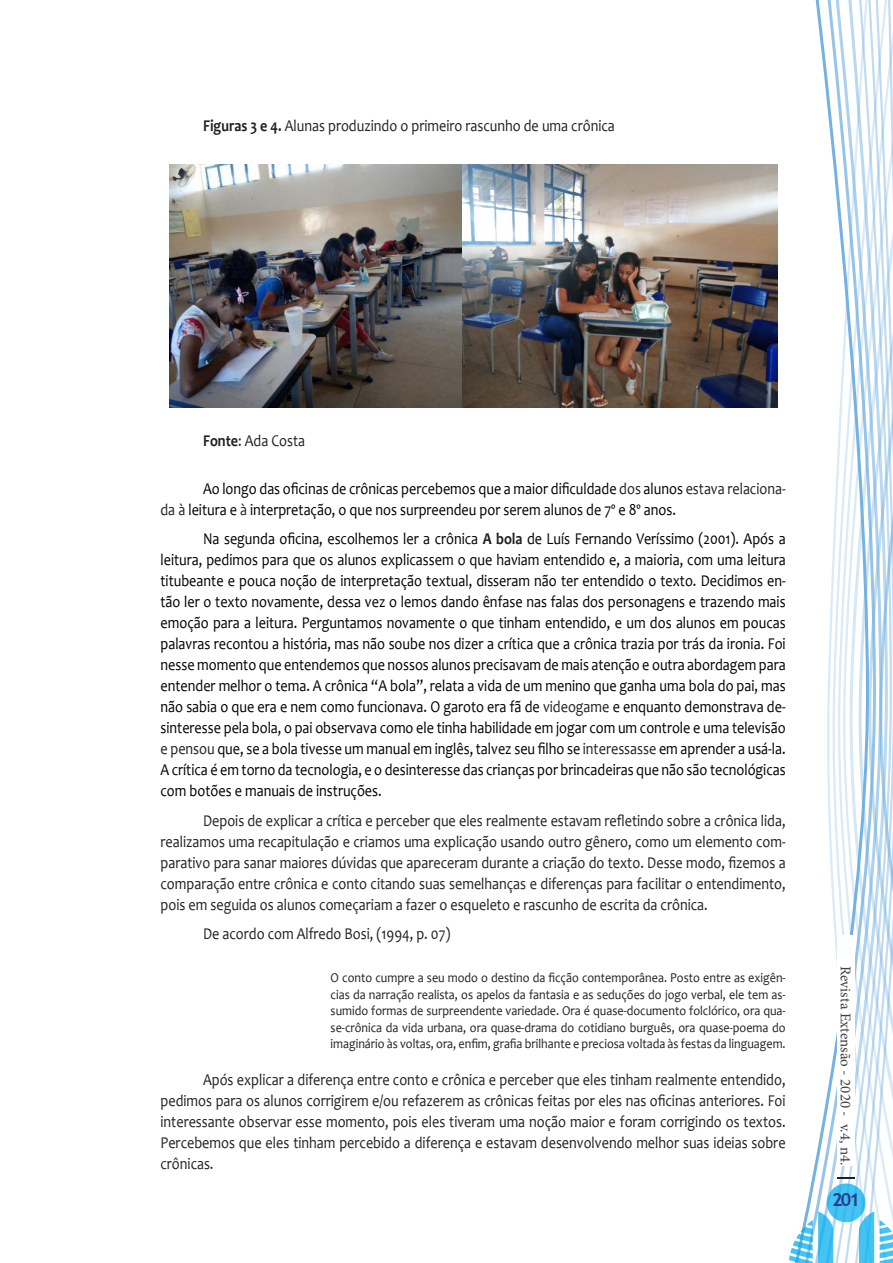
<style>
.page{position:relative;width:893px;height:1263px;background:#fff}
.page>*{position:absolute;margin:0;border:0;box-sizing:border-box;transform-origin:0 0}
.t1{font:700 18px "Trebuchet MS";color:#253f8e}
.Texto{font:16.5px/21px "Candara";color:#000;scale:.86 1}
.Texto-2{font:16.5px/21px "Candara";color:#231f20;text-align:justify;scale:.86 1}
.t2{font:15px "Minion Pro";color:#3e3e3f}
.Citação{font:13.5px/16.5px "Candara";color:#231f20;text-align:justify;scale:.9 1}
.s1{font-weight:700}
.s2{color:#231f20}
.s3{font-weight:700;color:#231f20}
</style>
<div class="page">
<svg style="left:789px;top:0;width:104px;height:1263px"></svg>
<img style="left:169px;top:165px;width:608px;height:242px">
<p class="Texto-2" style="left:203px;top:115px;width:480px"><span class="s1">Figuras 3 e 4.</span> Alunas produzindo o primeiro rascunho de uma crônica</p>
<p class="Texto-2" style="left:203px;top:430px;width:120px"><span class="s1">Fonte</span>: Ada Costa</p>
<p class="Texto" style="left:161px;top:478px;width:728px;text-indent:43px">Ao longo das oficinas de crônicas percebemos que a maior dificuldade <span class="s2">dos</span> alunos <span class="s2">estava relaciona&shy;da à</span> leitura e <span class="s2">à</span> interpretação, o que nos surpreendeu por serem alunos de 7º e 8º anos.</p>
<p class="Texto" style="left:161px;top:528px;width:728px;text-align:justify;text-indent:43px">Na segunda oficina, escolhemos ler a crônica <span class="s3">A bola</span> de Luís Fernando Veríssimo (2001). Após a leitura, pedimos para que os alunos explicassem o que haviam entendido e, a maioria, com uma leitura titubeante e pouca noção de interpretação textual, disseram não ter entendido o texto. Decidimos en&shy;tão ler o texto novamente, dessa vez o lemos dando ênfase nas falas dos personagens e trazendo mais emoção para a leitura. Perguntamos novamente o que tinham entendido, e um dos alunos em poucas palavras recontou a história, mas não soube nos dizer a crítica que a crônica trazia por trás da ironia. Foi nesse momento que entendemos que nossos alunos precisavam de mais atenção e outra abordagem para entender melhor o tema. A crônica “A bola”, relata a vida de um menino que ganha uma bola do pai, mas não sabia o que era e nem como funcionava. O garoto era fã de <span class="s2">videogame</span> e enquanto demonstrava de&shy;sinteresse pela bola, o pai observava como ele tinha habilidade em jogar com um controle e uma televisão <span class="s2">e pensou</span> que, se a bola tivesse um manual em inglês, talvez seu filho se <span class="s2">interessasse</span> em aprender a usá-la.<br>A crítica é em torno da tecnologia, e o desinteresse das crianças por brincadeiras que não são tecnológicas com botões e manuais de instruções.</p>
<p class="Texto-2" style="left:161px;top:810px;width:728px;text-indent:43px">Depois de explicar a crítica e perceber que eles realmente estavam refletindo sobre a crônica lida, realizamos uma recapitulação e criamos uma explicação usando outro gênero, como um elemento com&shy;parativo para sanar maiores dúvidas que apareceram durante a criação do texto. Desse modo, fizemos a comparação entre crônica e conto citando suas semelhanças e diferenças para facilitar o entendimento, pois em seguida os alunos começariam a fazer o esqueleto e rascunho de escrita da crônica.</p>
<p class="Texto-2" style="left:203px;top:923px;width:289px">De acordo com Alfredo Bosi, (1994, p. 07)</p>
<p class="Citação" style="left:331px;top:969px;width:507px">O conto cumpre a seu modo o destino da ficção contemporânea. Posto entre as exigên&shy;cias da narração realista, os apelos da fantasia e as seduções do jogo verbal, ele tem as&shy;sumido formas de surpreendente variedade. Ora é quase-documento folclórico, ora qua&shy;se-crônica da vida urbana, ora quase-drama do cotidiano burguês, ora quase-poema do imaginário às voltas, ora, enfim, grafia brilhante e preciosa voltada às festas da linguagem.</p>
<p class="Texto-2" style="left:161px;top:1069px;width:728px;text-indent:43px">Após explicar a diferença entre conto e crônica e perceber que eles tinham realmente entendido, pedimos para os alunos corrigirem e/ou refazerem as crônicas feitas por eles nas oficinas anteriores. Foi interessante observar esse momento, pois eles tiveram uma noção maior e foram corrigindo os textos.<br>Percebemos que eles tinham percebido a diferença e estavam desenvolvendo melhor suas ideias sobre crônicas.</p>
<p class="t2" style="left:856px;top:966px;width:201px;rotate:90deg">Revista Extensão - 2020 - v.4, n4.</p>
<p class="t1" style="left:832px;top:1188px;width:30px">201</p>
</div>
